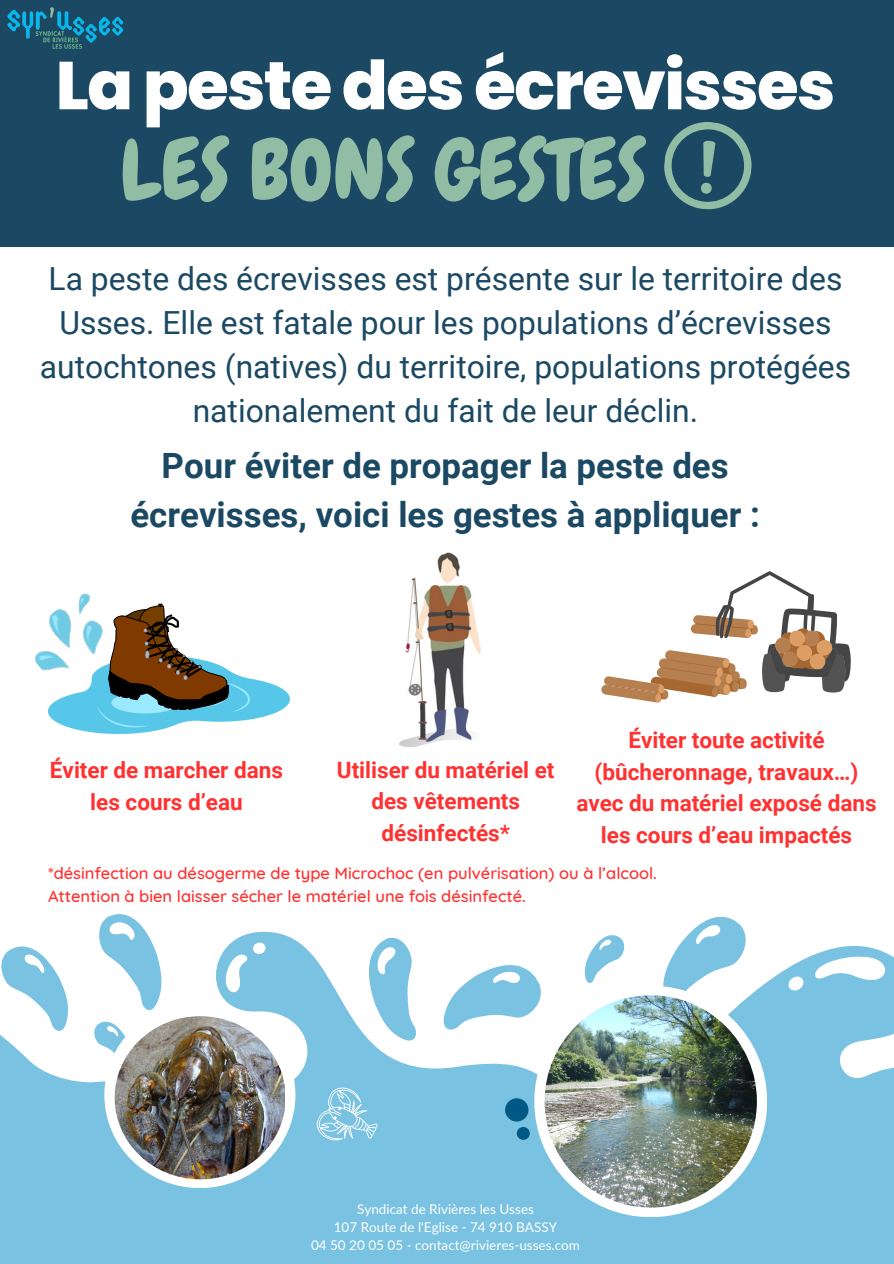
<style>
.page{position:relative;width:894px;height:1264px;background:#fff}
.page>*{position:absolute;margin:0;border:0;box-sizing:border-box;transform-origin:0 0}
.t1{font:83.4px "Chewy";color:#91bda5}
.t2{font:800 67.5px "Poppins";letter-spacing:-.025em;color:#fff}
.t3{font:700 34.8px/48.3px "Roboto";color:#1b4862;text-align:center}
.t4{font:31.8px/43.8px "Roboto";color:#1b4862;text-align:center}
.t5{font:700 22.5px/31.5px "Roboto";color:#ff3131;text-align:center}
.t6{font:500 16.5px/22.5px "Quicksand";color:#ff3131}
.t7{font:13.5px "Lato";color:#fff}
</style>
<div class="page">
<div style="left:0;top:0;width:893px;height:247px;background:#1b4862"></div>
<svg style="left:0;top:931px;width:893px;height:163px"></svg>
<svg style="left:224px;top:942px;width:42px;height:55px"></svg>
<svg style="left:440px;top:946px;width:105px;height:86px"></svg>
<svg style="left:813px;top:954px;width:80px;height:36px"></svg>
<svg style="left:787px;top:975px;width:17px;height:16px"></svg>
<svg style="left:355px;top:933px;width:63px;height:111px"></svg>
<svg style="left:557px;top:1015px;width:15px;height:16px"></svg>
<svg style="left:661px;top:916px;width:89px;height:95px"></svg>
<svg style="left:0;top:931px;width:70px;height:104px"></svg>
<svg style="left:92px;top:914px;width:71px;height:156px"></svg>
<svg style="left:583px;top:931px;width:43px;height:54px"></svg>
<img style="left:48px;top:670px;width:241px;height:63px">
<img style="left:35px;top:593px;width:73px;height:92px">
<img style="left:399px;top:552px;width:82px;height:195px">
<svg style="left:108px;top:603px;width:121px;height:106px"></svg>
<svg style="left:601px;top:571px;width:249px;height:131px"></svg>
<div style="left:0;top:1094px;width:893px;height:169px;background:#7ac2e2"></div>
<div style="left:534px;top:985px;width:232px;height:232px;background:#fff;border-radius:50%"></div>
<img style="left:544px;top:995px;width:212px;height:212px;border-radius:50%">
<div style="left:104px;top:1001px;width:191px;height:187px;background:#fff;border-radius:50%"></div>
<img style="left:115px;top:1016px;width:169px;height:163px;border-radius:50%">
<img style="left:7px;top:7px;width:117px;height:42px">
<div style="left:505px;top:1098px;width:23px;height:23px;background:#005884;border-radius:50%"></div>
<svg style="left:664px;top:122px;width:88px;height:88px"></svg>
<div style="left:516px;top:1126px;width:13px;height:13px;background:#005884;border-radius:50%"></div>
<svg style="left:312px;top:1081px;width:75px;height:60px"></svg>
<p class="t2" style="left:56px;top:38px;width:781px">La peste des écrevisses</p>
<p class="t1" style="left:120px;top:117px;width:527px">LES BONS GESTES</p>
<h5 class="t4" style="left:40px;top:257px;width:812px">La peste des écrevisses est présente sur le territoire des Usses. Elle est fatale pour les populations d’écrevisses autochtones (natives) du territoire, populations protégées nationalement du fait de leur déclin.</h5>
<h5 class="t3" style="left:130px;top:442px;width:630px">Pour éviter de propager la peste des écrevisses, voici les gestes à appliquer :</h5>
<p class="t5" style="left:50px;top:755px;width:234px">Éviter de marcher dans les cours d’eau</p>
<p class="t5" style="left:337px;top:754px;width:219px">Utiliser du matériel et des vêtements désinfectés*</p>
<p class="t5" style="left:576px;top:724px;width:302px">Éviter toute activité (bûcheronnage, travaux…) avec du matériel exposé dans les cours d’eau impactés</p>
<p class="t6" style="left:48px;top:861px;width:610px">*désinfection au désogerme de type Microchoc (en pulvérisation) ou à l’alcool.<br>Attention à bien laisser sécher le matériel une fois désinfecté.</p>
<h5 class="t7" style="left:357px;top:1200px;width:178px">Syndicat de Rivières les Usses</h5>
<h6 class="t7" style="left:334px;top:1218px;width:225px">107 Route de l'Eglise - 74 910 BASSY</h6>
<p class="t7" style="left:311px;top:1236px;width:270px">04 50 20 05 05 - contact@rivieres-usses.com</p>
</div>
